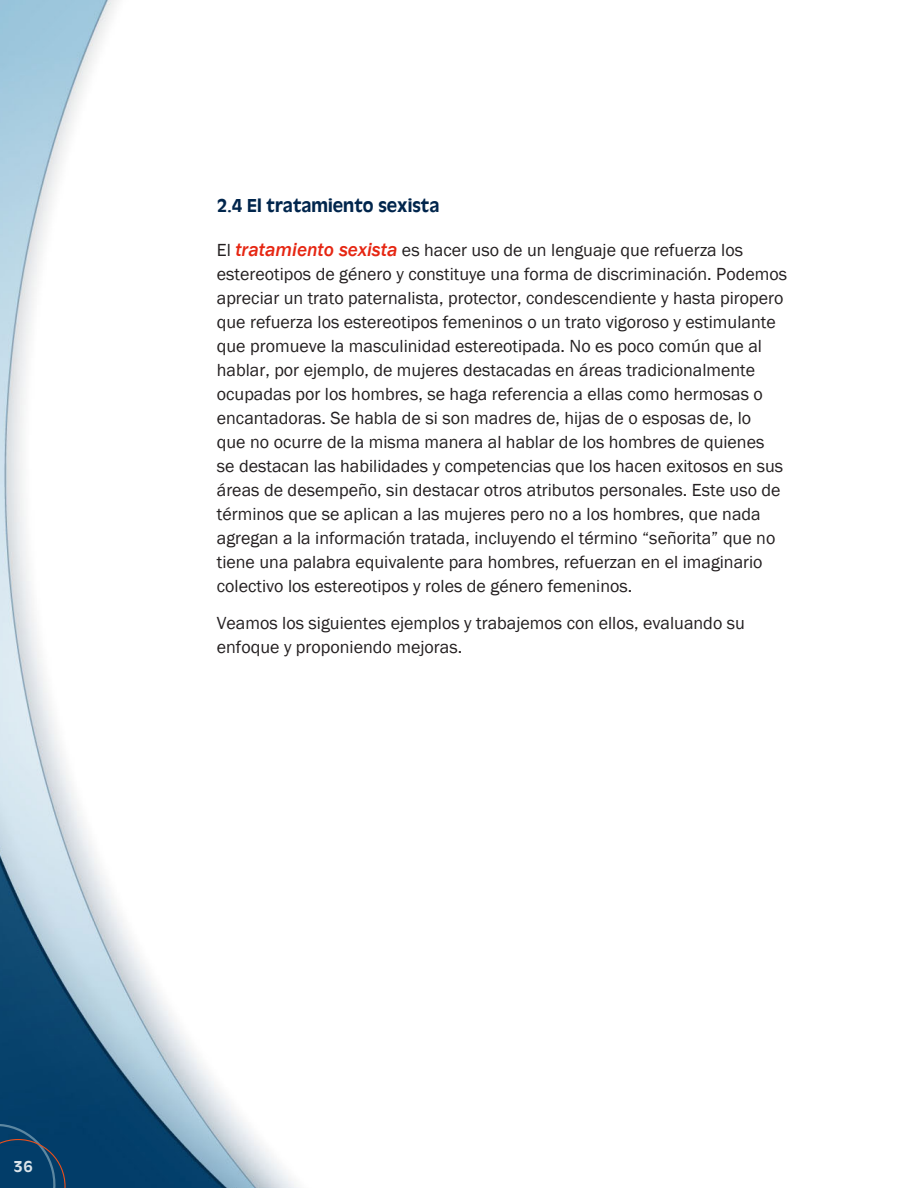
<style>
.page{position:relative;width:918px;height:1188px;background:#fff}
.page>*{position:absolute;margin:0;border:0;box-sizing:border-box;transform-origin:0 0}
.t1{font:500 19.5px "Antique Oli T";color:#00254c;scale:.95 1}
.t2{font:18px/24px "Franklin Gothic";color:#231f20}
.t3{font:500 16.5px "Antique Oli T";color:#dbe4ea}
.s1{font-weight:500;font-style:italic;font-size:19.5px;color:#e62612}
</style>
<div class="page">
<img style="left:0;top:0;width:298px;height:1188px">
<svg style="left:0;top:1116px;width:66px;height:72px;background:#0b4069"></svg>
<p class="t1" style="left:217px;top:194px;width:236px">2.4 El tratamiento sexista</p>
<p class="t2" style="left:217px;top:238px;width:572px">El <span class="s1">tratamiento sexista</span> es hacer uso de un lenguaje que refuerza los estereotipos de género y constituye una forma de discriminación. Podemos apreciar un trato paternalista, protector, condescendiente y hasta piropero que refuerza los estereotipos femeninos o un trato vigoroso y estimulante que promueve la masculinidad estereotipada. No es poco común que al hablar, por ejemplo, de mujeres destacadas en áreas tradicionalmente ocupadas por los hombres, se haga referencia a ellas como hermosas o encantadoras. Se habla de si son madres de, hijas de o esposas de, lo<br>que no ocurre de la misma manera al hablar de los hombres de quienes<br>se destacan las habilidades y competencias que los hacen exitosos en sus áreas de desempeño, sin destacar otros atributos personales. Este uso de términos que se aplican a las mujeres pero no a los hombres, que nada agregan a la información tratada, incluyendo el término “señorita” que no tiene una palabra equivalente para hombres, refuerzan en el imaginario colectivo los estereotipos y roles de género femeninos.</p>
<p class="t2" style="left:217px;top:611px;width:530px">Veamos los siguientes ejemplos y trabajemos con ellos, evaluando su enfoque y proponiendo mejoras.</p>
<p class="t3" style="left:13px;top:1157px;width:21px">36</p>
</div>
